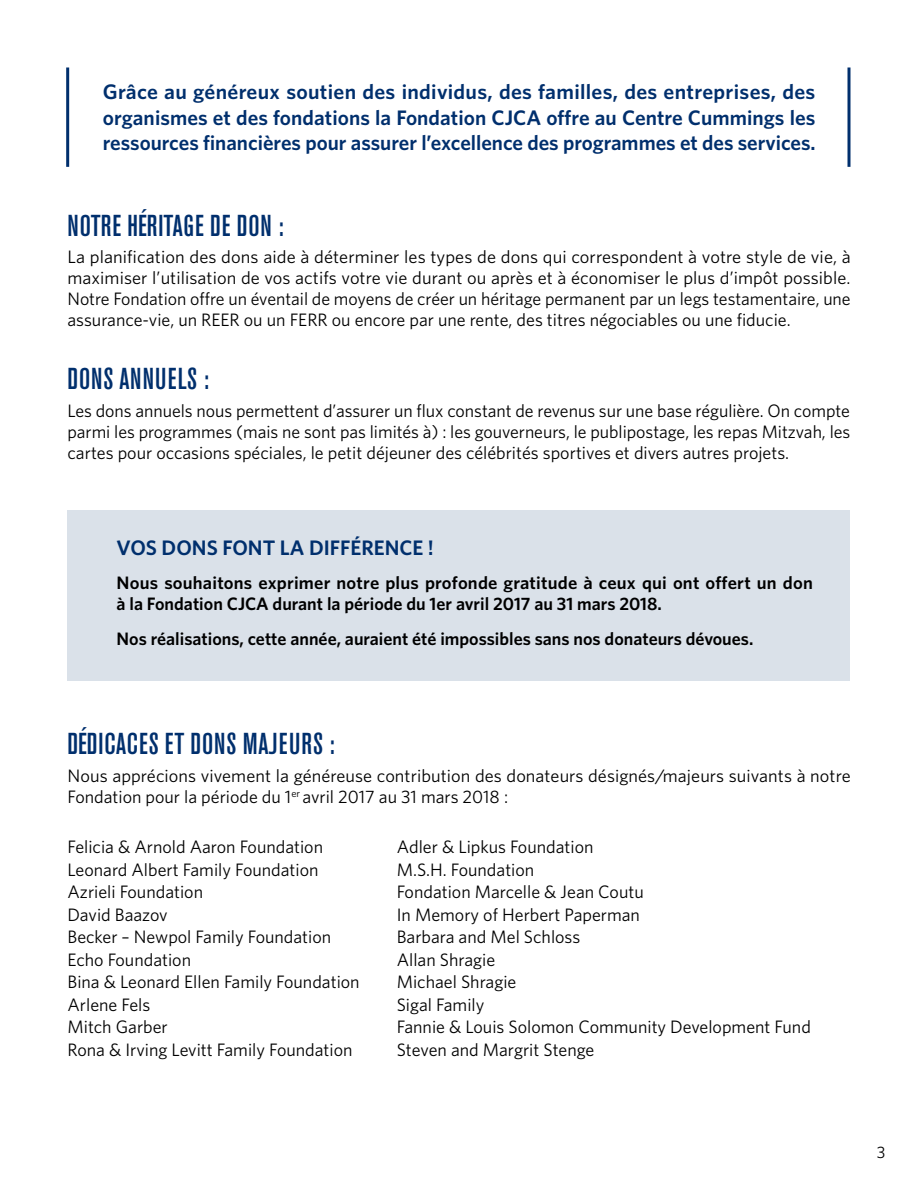
<style>
.page{position:relative;width:918px;height:1188px;background:#fff}
.page>*{position:absolute;margin:0;border:0;box-sizing:border-box;transform-origin:0 0}
.t1{font:500 condensed 30px "Akzidenz Grotesk BE";letter-spacing:.03em;color:#002f6d}
.t2{font:600 21px/25.5px "Whitney";color:#002f6d;text-align:justify}
.t3{font:18px/22.5px "Whitney";color:#000}
.t4{font:600 18px/21px "Whitney";color:#000}
.t5{font:16.5px "Whitney";color:#000}
</style>
<div class="page">
<div style="left:68px;top:510px;width:782px;height:170px;background:#dae1e9"></div>
<hr style="left:66px;top:68px;width:3px;height:99px;background:#002f6d">
<hr style="left:848px;top:68px;width:2px;height:99px;background:#002f6d">
<p class="t2" style="left:103px;top:79px;width:714px">Grâce au généreux soutien des individus, des familles, des entreprises, des organismes et des fondations la Fondation CJCA offre au Centre Cummings les ressources financières pour assurer l’excellence des programmes et des services.</p>
<h1 class="t1" style="left:68px;top:209px;width:218px">NOTRE HÉRITAGE DE DON :</h1>
<p class="t3" style="left:68px;top:246px;width:785px;line-height:21px;text-align:justify">La planification des dons aide à déterminer les types de dons qui correspondent à votre style de vie, à maximiser l’utilisation de vos actifs votre vie durant ou après et à économiser le plus d’impôt possible.<br>Notre Fondation offre un éventail de moyens de créer un héritage permanent par un legs testamentaire, une assurance-vie, un REER ou un FERR ou encore par une rente, des titres négociables ou une fiducie.</p>
<h1 class="t1" style="left:68px;top:362px;width:143px">DONS ANNUELS :</h1>
<p class="t3" style="left:68px;top:400px;width:784px;line-height:21px;text-align:justify">Les dons annuels nous permettent d’assurer un flux constant de revenus sur une base régulière. On compte parmi les programmes (mais ne sont pas limités à) : les gouverneurs, le publipostage, les repas Mitzvah, les cartes pour occasions spéciales, le petit déjeuner des célébrités sportives et divers autres projets.</p>
<p class="t2" style="left:117px;top:534px;width:319px">VOS DONS FONT LA DIFFÉRENCE !</p>
<p class="t4" style="left:117px;top:572px;width:698px">Nous souhaitons exprimer notre plus profonde gratitude à ceux qui ont offert un don à la Fondation CJCA durant la période du 1er avril 2017 au 31 mars 2018.</p>
<p class="t4" style="left:117px;top:628px;width:638px">Nos réalisations, cette année, auraient été impossibles sans nos donateurs dévoues.</p>
<h1 class="t1" style="left:68px;top:727px;width:269px">DÉDICACES ET DONS MAJEURS :</h1>
<p class="t3" style="left:68px;top:764px;width:785px;line-height:21px">Nous apprécions vivement la généreuse contribution des donateurs désignés/majeurs suivants à notre<br>Fondation pour la période du 1<sup>er</sup> avril 2017 au 31 mars 2018 :</p>
<p class="t3" style="left:68px;top:835px;width:294px">Felicia &amp; Arnold Aaron Foundation<br>Leonard Albert Family Foundation<br>Azrieli Foundation<br>David Baazov<br>Becker – Newpol Family Foundation<br>Echo Foundation<br>Bina &amp; Leonard Ellen Family Foundation<br>Arlene Fels<br>Mitch Garber<br>Rona &amp; Irving Levitt Family Foundation</p>
<p class="t3" style="left:397px;top:835px;width:416px">Adler &amp; Lipkus Foundation<br>M.S.H. Foundation<br>Fondation Marcelle &amp; Jean Coutu<br>In Memory of Herbert Paperman<br>Barbara and Mel Schloss<br>Allan Shragie<br>Michael Shragie<br>Sigal Family<br>Fannie &amp; Louis Solomon Community Development Fund<br>Steven and Margrit Stenge</p>
<p class="t5" style="left:877px;top:1141px;width:10px">3</p>
</div>
